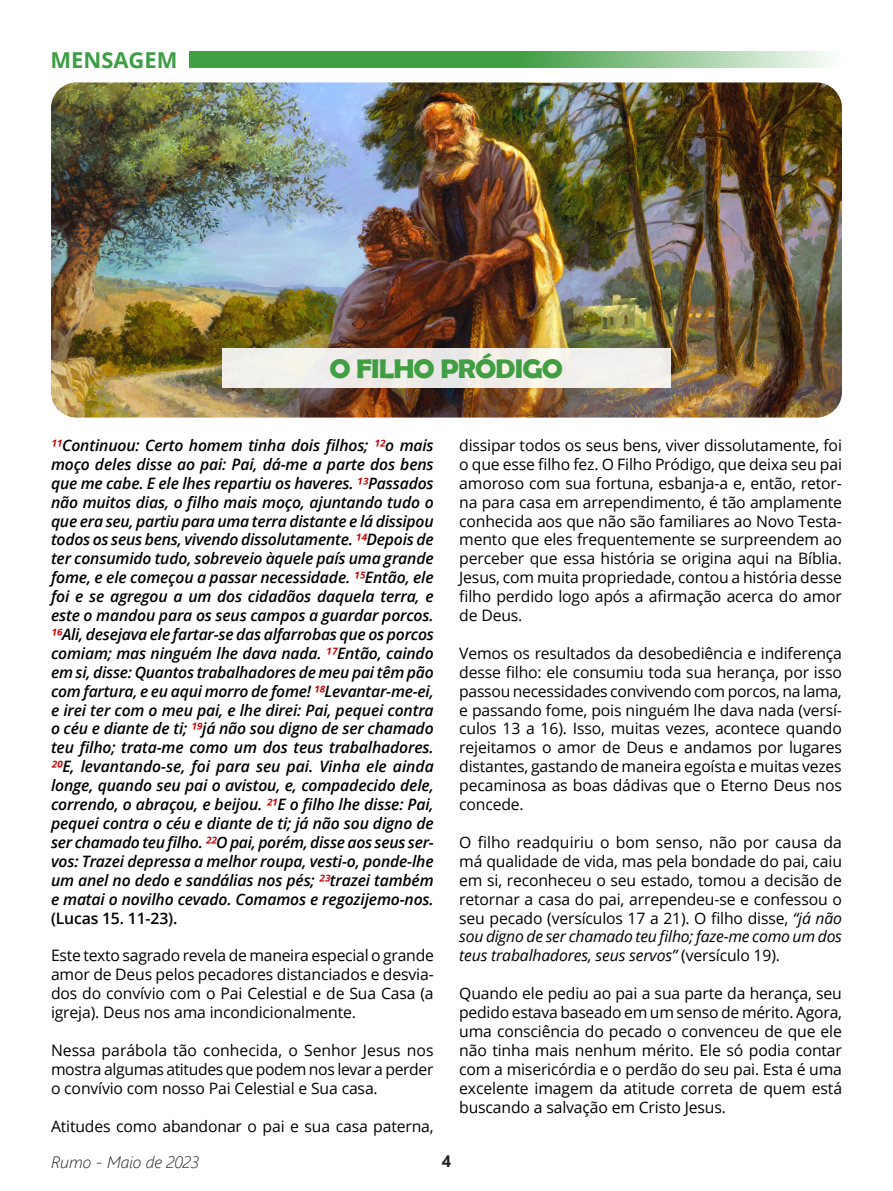
<style>
.page{position:relative;width:893px;height:1191px;background:#fff}
.page>*{position:absolute;margin:0;border:0;box-sizing:border-box;transform-origin:0 0}
._2016_texto{font:700 27px "Berlin Sans FB Demi";letter-spacing:-.03em;color:#409e43;scale:1.05 1}
._2016_texto-2{font:700 21.9px "Open Sans";color:#3d9e46}
.t1{font:italic 300 16.5px "Segoe UI";color:#231f20}
.t2{font:700 16.5px "Segoe UI";color:#231f20}
._2016_texto-3{font:15.75px/18.9px "Open Sans";letter-spacing:-.01em;color:#000;text-align:justify}
._2016_texto-4{font:italic 600 15.75px/18.9px "Open Sans";letter-spacing:-.01em;color:#000;text-align:justify}
.s1{color:#c50000}
.s2{font-style:normal}
.s3{font-style:italic}
</style>
<div class="page">
<svg style="left:190px;top:51px;width:637px;height:17px;background:#6bb36d"></svg>
<img style="left:51px;top:82px;width:791px;height:335px">
<div style="left:222px;top:349px;width:448px;height:39px;background:#f1efea"></div>
<p class="_2016_texto-2" style="left:51px;top:44px;width:128px">MENSAGEM</p>
<p class="_2016_texto" style="left:329px;top:353px;width:224px">O FILHO PRÓDIGO</p>
<p class="_2016_texto-4" style="left:51px;top:435px;width:384px"><span class="s1">¹¹</span>Continuou: Certo homem tinha dois filhos; <span class="s1">¹²</span>o mais moço deles disse ao pai: Pai, dá-me a parte dos bens que me cabe. E ele lhes repartiu os haveres. <span class="s1">¹³</span>Passados não muitos dias, o filho mais moço, ajuntando tudo o que era seu, partiu para uma terra distante e lá dissipou todos os seus bens, vivendo dissolutamente. <span class="s1">¹⁴</span>Depois de ter consumido tudo, sobreveio àquele país uma grande fome, e ele começou a passar necessidade. <span class="s1">¹⁵</span>Então, ele foi e se agregou a um dos cidadãos daquela terra, e este o mandou para os seus campos a guardar porcos.<br><span class="s1">¹⁶</span>Ali, desejava ele fartar-se das alfarrobas que os porcos comiam; mas ninguém lhe dava nada. <span class="s1">¹⁷</span>Então, caindo em si, disse: Quantos trabalhadores de meu pai têm pão com fartura, e eu aqui morro de fome! <span class="s1">¹⁸</span>Levantar-me-ei, e irei ter com o meu pai, e lhe direi: Pai, pequei contra o céu e diante de ti; <span class="s1">¹⁹</span>já não sou digno de ser chamado teu filho; trata-me como um dos teus trabalhadores.<br><span class="s1">²⁰</span>E, levantando-se, foi para seu pai. Vinha ele ainda longe, quando seu pai o avistou, e, compadecido dele, correndo, o abraçou, e beijou. <span class="s1">²¹</span>E o filho lhe disse: Pai, pequei contra o céu e diante de ti; já não sou digno de ser chamado teu filho. <span class="s1">²²</span>O pai, porém, disse aos seus ser&shy;vos: Trazei depressa a melhor roupa, vesti-o, ponde-lhe um anel no dedo e sandálias nos pés; <span class="s1">²³</span>trazei também e matai o novilho cevado. Comamos e regozijemo-nos. <span class="s2">(Lucas 15. 11-23).</span></p>
<p class="_2016_texto-3" style="left:51px;top:945px;width:384px">Este texto sagrado revela de maneira especial o grande amor de Deus pelos pecadores distanciados e desvia&shy;dos do convívio com o Pai Celestial e de Sua Casa (a igreja). Deus nos ama incondicionalmente.</p>
<p class="_2016_texto-3" style="left:51px;top:1040px;width:384px">Nessa parábola tão conhecida, o Senhor Jesus nos mostra algumas atitudes que podem nos levar a perder o convívio com nosso Pai Celestial e Sua casa.</p>
<p class="_2016_texto-3" style="left:51px;top:1116px;width:384px">Atitudes como abandonar o pai e sua casa paterna,</p>
<p class="_2016_texto-3" style="left:459px;top:435px;width:384px">dissipar todos os seus bens, viver dissolutamente, foi o que esse filho fez. O Filho Pródigo, que deixa seu pai amoroso com sua fortuna, esbanja-a e, então, retor&shy;na para casa em arrependimento, é tão amplamente conhecida aos que não são familiares ao Novo Testa&shy;mento que eles frequentemente se surpreendem ao perceber que essa história se origina aqui na Bíblia.<br>Jesus, com muita propriedade, contou a história desse filho perdido logo após a afirmação acerca do amor de Deus.</p>
<p class="_2016_texto-3" style="left:459px;top:643px;width:384px">Vemos os resultados da desobediência e indiferença desse filho: ele consumiu toda sua herança, por isso passou necessidades convivendo com porcos, na lama, e passando fome, pois ninguém lhe dava nada (versí&shy;culos 13 a 16). Isso, muitas vezes, acontece quando rejeitamos o amor de Deus e andamos por lugares distantes, gastando de maneira egoísta e muitas vezes pecaminosa as boas dádivas que o Eterno Deus nos concede.</p>
<p class="_2016_texto-3" style="left:459px;top:832px;width:384px">O filho readquiriu o bom senso, não por causa da má qualidade de vida, mas pela bondade do pai, caiu em si, reconheceu o seu estado, tomou a decisão de retornar a casa do pai, arrependeu-se e confessou o seu pecado (versículos 17 a 21). O filho disse, <span class="s3">“já não sou digno de ser chamado teu filho; faze-me como um dos teus trabalhadores, seus servos”</span> (versículo 19).</p>
<p class="_2016_texto-3" style="left:459px;top:983px;width:384px">Quando ele pediu ao pai a sua parte da herança, seu pedido estava baseado em um senso de mérito. Agora, uma consciência do pecado o convenceu de que ele não tinha mais nenhum mérito. Ele só podia contar com a misericórdia e o perdão do seu pai. Esta é uma excelente imagem da atitude correta de quem está buscando a salvação em Cristo Jesus.</p>
<p class="t1" style="left:51px;top:1146px;width:150px">Rumo - Maio de 2023</p>
<p class="t2" style="left:442px;top:1145px;width:11px">4</p>
</div>
